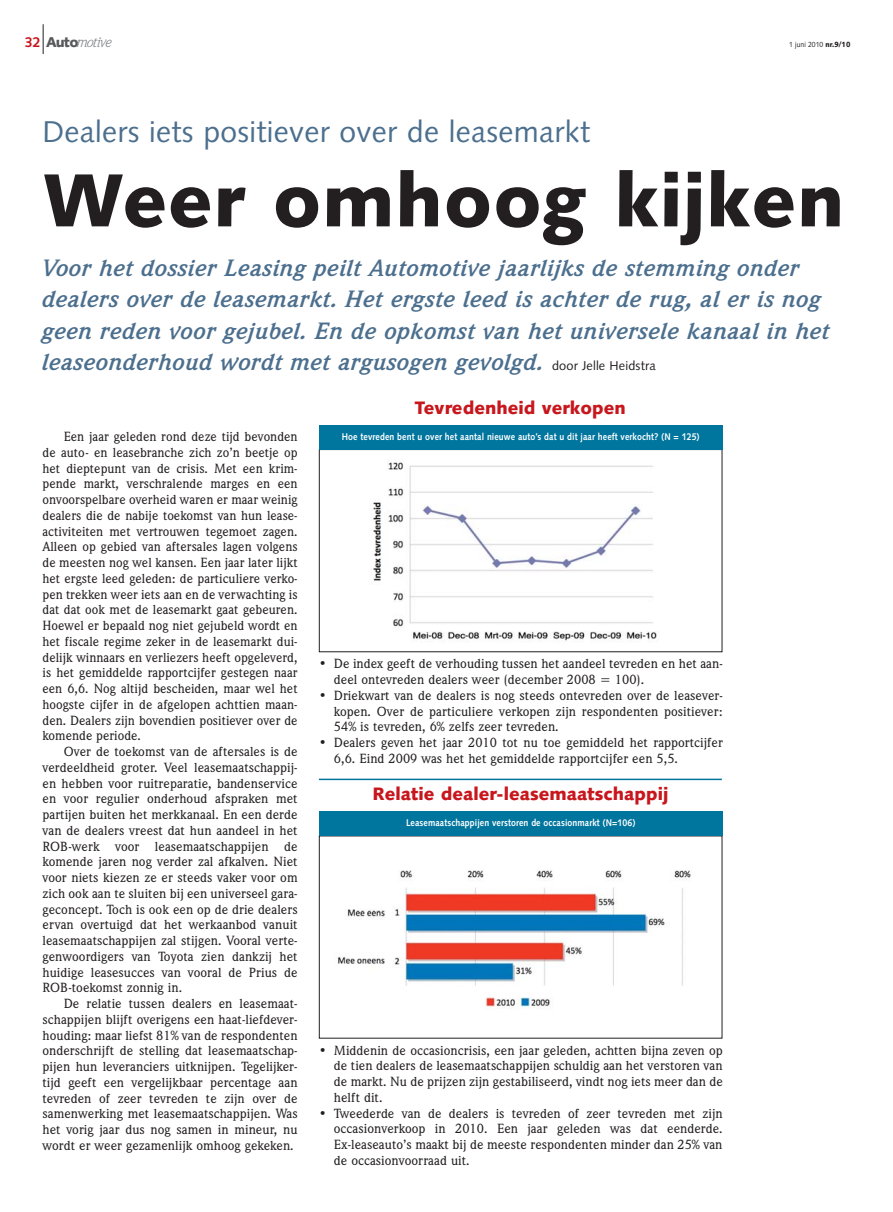
<style>
.page{position:relative;width:893px;height:1212px;background:#fff}
.page>*{position:absolute;margin:0;border:0;box-sizing:border-box;transform-origin:0 0}
.t1{font:900 75px "Syntax";letter-spacing:.015em;color:#231f20}
.t2{font:30px "Syntax";letter-spacing:.01em;color:#4c6f8e}
.t3{font:italic 700 24px/31.5px "Weidemann IT Cby BT";letter-spacing:.01em;color:#4c6f8e}
.t4{font:900 18px "Syntax";color:#c8161d}
.t5{font:italic 14.7px "Weidemann IT Cby BT";letter-spacing:-.04em;color:#808285}
.t6{font:500 13.5px/15.8px "Weidemann IT Cby BT";color:#231f20;text-align:justify}
.t7{font:700 9.75px "Syntax";letter-spacing:.01em;color:#fff;scale:.9 1}
.t8{font:7.5px "Syntax";letter-spacing:.01em;color:#231f20;scale:.9 1}
.s1{font-family:"Syntax";font-weight:700;font-style:normal;font-size:14.25px;color:#c8161d}
.s2{font-family:"Syntax";font-weight:900;font-style:normal;font-size:14.25px;color:#58595b}
.s3{font-weight:900}
.s4{font-family:"Syntax";font-weight:400;font-style:normal;font-size:12.75px;color:#231f20}
</style>
<div class="page">
<hr style="left:43px;top:24px;width:1px;height:30px;background:#231f20">
<img style="left:394px;top:870px;width:297px;height:138px">
<div style="left:319px;top:811px;width:403px;height:25px;background:#00759e"></div>
<hr style="left:319px;top:779px;width:403px;height:1px;background:#00759e">
<img style="left:373px;top:462px;width:284px;height:180px">
<div style="left:319px;top:425px;width:403px;height:25px;background:#00759e"></div>
<img style="left:347px;top:909px;width:38px;height:8px">
<img style="left:338px;top:957px;width:47px;height:7px">
<p class="t5" style="left:25px;top:37px;width:89px"><span class="s1">32</span> <span class="s2">Auto</span>motive</p>
<h2 class="t2" style="left:43px;top:119px;width:549px">Dealers iets positiever over de leasemarkt</h2>
<p class="t8" style="left:789px;top:42px;width:70px">1 juni 2010 <span class="s3">nr.9/10</span></p>
<h1 class="t1" style="left:43px;top:170px;width:803px">Weer omhoog kijken</h1>
<p class="t3" style="left:43px;top:254px;width:789px">Voor het dossier Leasing peilt Automotive jaarlijks de stemming onder dealers over de leasemarkt. Het ergste leed is achter de rug, al er is nog geen reden voor gejubel. En de opkomst van het universele kanaal in het leaseonderhoud wordt met argusogen gevolgd. <span class="s4">door Jelle Heidstra</span></p>
<p class="t6" style="left:43px;top:430px;width:257px;text-indent:21px">Een jaar geleden rond deze tijd bevonden de auto- en leasebranche zich zo’n beetje op het dieptepunt van de crisis. Met een krim&shy;pende markt, verschralende marges en een onvoorspelbare overheid waren er maar weinig dealers die de nabije toekomst van hun lease&shy;activiteiten met vertrouwen tegemoet zagen.<br>Alleen op gebied van aftersales lagen volgens de meesten nog wel kansen. Een jaar later lijkt het ergste leed geleden: de particuliere verko&shy;pen trekken weer iets aan en de verwachting is dat dat ook met de leasemarkt gaat gebeuren.<br>Hoewel er bepaald nog niet gejubeld wordt en het fiscale regime zeker in de leasemarkt dui&shy;delijk winnaars en verliezers heeft opgeleverd, is het gemiddelde rapportcijfer gestegen naar een 6,6. Nog altijd bescheiden, maar wel het hoogste cijfer in de afgelopen achttien maan&shy;den. Dealers zijn bovendien positiever over de komende periode.</p>
<p class="t6" style="left:43px;top:745px;width:257px;text-indent:21px">Over de toekomst van de aftersales is de verdeeldheid groter. Veel leasemaatschappij&shy;en hebben voor ruitreparatie, bandenservice en voor regulier onderhoud afspraken met partijen buiten het merkkanaal. En een derde van de dealers vreest dat hun aandeel in het ROB-werk voor leasemaatschappijen de komende jaren nog verder zal afkalven. Niet voor niets kiezen ze er steeds vaker voor om zich ook aan te sluiten bij een universeel gara&shy;geconcept. Toch is ook een op de drie dealers ervan overtuigd dat het werkaanbod vanuit leasemaatschappijen zal stijgen. Vooral verte&shy;genwoordigers van Toyota zien dankzij het huidige leasesucces van vooral de Prius de ROB-toekomst zonnig in.</p>
<p class="t6" style="left:43px;top:997px;width:257px;text-indent:21px">De relatie tussen dealers en leasemaat&shy;schappijen blijft overigens een haat-liefdever&shy;houding: maar liefst 81% van de respondenten onderschrijft de stelling dat leasemaatschap&shy;pijen hun leveranciers uitknijpen. Tegelijker&shy;tijd geeft een vergelijkbaar percentage aan tevreden of zeer tevreden te zijn over de samenwerking met leasemaatschappijen. Was het vorig jaar dus nog samen in mineur, nu wordt er weer gezamenlijk omhoog gekeken.</p>
<h3 class="t4" style="left:415px;top:400px;width:212px">Tevredenheid verkopen</h3>
<p class="t7" style="left:342px;top:433px;width:399px">Hoe tevreden bent u over het aantal nieuwe auto’s dat u dit jaar heeft verkocht? (N = 125)</p>
<p class="t6" style="left:334px;top:657px;width:390px;text-indent:-15px">• De index geeft de verhouding tussen het aandeel tevreden en het aan&shy;deel ontevreden dealers weer (december 2008 = 100).</p>
<p class="t6" style="left:334px;top:689px;width:390px;text-indent:-15px">• Driekwart van de dealers is nog steeds ontevreden over de leasever&shy;kopen. Over de particuliere verkopen zijn respondenten positiever:<br>54% is tevreden, 6% zelfs zeer tevreden.</p>
<p class="t6" style="left:334px;top:736px;width:390px;text-indent:-15px">• Dealers geven het jaar 2010 tot nu toe gemiddeld het rapportcijfer<br>6,6. Eind 2009 was het het gemiddelde rapportcijfer een 5,5.</p>
<h3 class="t4" style="left:372px;top:786px;width:297px">Relatie dealer-leasemaatschappij</h3>
<p class="t7" style="left:406px;top:819px;width:256px">Leasemaatschappijen verstoren de occasionmarkt (N=106)</p>
<p class="t6" style="left:334px;top:1043px;width:390px;text-indent:-15px">• Middenin de occasioncrisis, een jaar geleden, achtten bijna zeven op de tien dealers de leasemaatschappijen schuldig aan het verstoren van de markt. Nu de prijzen zijn gestabiliseerd, vindt nog iets meer dan de helft dit.</p>
<p class="t6" style="left:334px;top:1106px;width:390px;text-indent:-15px">• Tweederde van de dealers is tevreden of zeer tevreden met zijn occasionverkoop in 2010. Een jaar geleden was dat eenderde.<br>Ex-leaseauto’s maakt bij de meeste respondenten minder dan 25% van de occasionvoorraad uit.</p>
</div>
